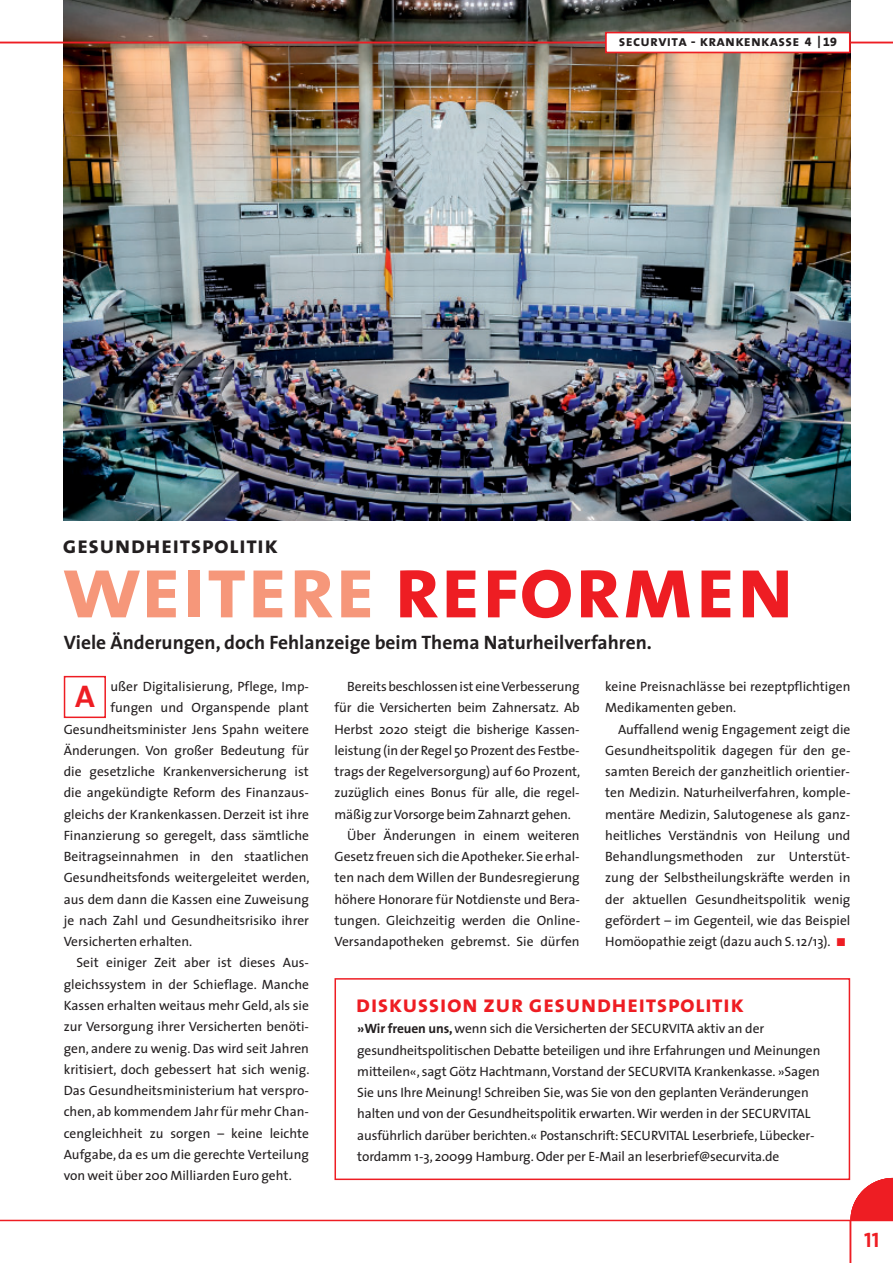
<style>
.page{position:relative;width:893px;height:1263px;background:#fff}
.page>*{position:absolute;margin:0;border:0;box-sizing:border-box;transform-origin:0 0}
.t1{font:90px "The Sans Bold Caps";color:#ee1d23}
.t2{font:700 31.5px "The Sans";color:#ee1d23}
.t3{font:24px "The Sans Bold Caps";letter-spacing:.015em;color:#ee1d23}
.t4{font:24px "The Sans Bold Caps";letter-spacing:.015em;color:#231f20}
.t5{font:21px "The Sans Bold Caps";color:#ee1d23}
.t6{font:700 19.5px "The Sans";color:#231f20}
.t7{font:15px "The Sans Bold Caps";letter-spacing:.02em;color:#231f20}
.t8{font:13.5px/21.3px "The Sans";color:#231f20;text-align:justify}
.s1{font-family:"The Sans Extra Bold Expert";font-size:12.3px}
.s2{font-family:"The Sans Extra Bold Caps";font-size:12.3px}
.s3{color:#f6977a}
.s4{color:#ee1d23}
.s5{font-weight:700}
</style>
<div class="page">
<img style="left:64px;top:0;width:786px;height:521px">
<hr style="left:0;top:1220px;width:893px;height:1px;background:#ee1d23">
<hr style="left:850px;top:42px;width:43px;height:1px;background:#ee1d23">
<hr style="left:850px;top:1220px;width:1px;height:43px;background:#ee1d23">
<svg style="left:850px;top:1178px;width:43px;height:42px"></svg>
<div style="left:607px;top:33px;width:242px;height:19px;background:#fff"></div>
<div style="left:605px;top:32px;width:245px;height:21px;border:2px solid #ee1d23"></div>
<hr style="left:0;top:42px;width:605px;height:1px;background:#ee1d23">
<div style="left:64px;top:676px;width:42px;height:42px;border:2px solid #ee1d23"></div>
<div style="left:334px;top:978px;width:516px;height:202px;border:2px solid #ee1d23"></div>
<p class="t7" style="left:619px;top:32px;width:219px">securvita - krankenkasse <span class="s1">4</span> <span class="s2">|</span> <span class="s1">19</span></p>
<p class="t4" style="left:63px;top:530px;width:217px">gesundheitspolitik</p>
<p class="t1" style="left:63px;top:534px;width:734px"><span class="s3">weitere</span> reformen</p>
<p class="t6" style="left:64px;top:635px;width:590px">Viele Änderungen, doch Fehlanzeige beim Thema Naturheilverfahren.</p>
<p class="t8" style="left:334px;top:677px;width:247px;text-indent:13px">Bereits beschlossen ist eine Verbesserung für die Versicherten beim Zahnersatz. Ab Herbst 2020 steigt die bisherige Kassen - leistung (in der Regel 50 Prozent des Festbe&shy;trags der Regelversorgung) auf 60 Prozent, zuzüglich eines Bonus für alle, die regel - mäßig zur Vorsorge beim Zahnarzt gehen.</p>
<p class="t8" style="left:334px;top:826px;width:247px;text-indent:13px">Über Änderungen in einem weiteren Gesetz freuen sich die Apotheker. Sie erhal&shy;ten nach dem Willen der Bundesregierung höhere Honorare für Notdienste und Bera&shy;tungen. Gleichzeitig werden die Online-Versandapotheken gebremst. Sie dürfen</p>
<p class="t8" style="left:110px;top:677px;width:200px">ußer Digitalisierung, Pflege, Imp-</p>
<p class="t8" style="left:110px;top:698px;width:200px">fungen und Organspende plant</p>
<p class="t8" style="left:64px;top:720px;width:247px">Gesundheitsminister Jens Spahn weitere</p>
<p class="t8" style="left:64px;top:741px;width:247px">Änderungen. Von großer Bedeutung für</p>
<p class="t8" style="left:64px;top:762px;width:246px">die gesetzliche Krankenversicherung ist</p>
<p class="t8" style="left:64px;top:783px;width:247px">die angekündigte Reform des Finanzaus-</p>
<p class="t8" style="left:64px;top:805px;width:247px">gleichs der Krankenkassen. Derzeit ist ihre</p>
<p class="t8" style="left:64px;top:826px;width:247px">Finanzierung so geregelt, dass sämtliche</p>
<p class="t8" style="left:64px;top:847px;width:247px">Beitragseinnahmen in den staatlichen</p>
<p class="t8" style="left:64px;top:868px;width:247px">Gesundheitsfonds weitergeleitet werden,</p>
<p class="t8" style="left:64px;top:890px;width:247px">aus dem dann die Kassen eine Zuweisung</p>
<p class="t8" style="left:64px;top:911px;width:247px">je nach Zahl und Gesundheitsrisiko ihrer</p>
<p class="t8" style="left:64px;top:932px;width:130px">Versicherten erhalten.</p>
<p class="t8" style="left:64px;top:954px;width:247px;text-indent:13px">Seit einiger Zeit aber ist dieses Aus&shy;gleichssystem in der Schieflage. Manche Kassen erhalten weitaus mehr Geld, als sie zur Versorgung ihrer Versicherten benöti&shy;gen, andere zu wenig. Das wird seit Jahren kritisiert, doch gebessert hat sich wenig.<br>Das Gesundheitsministerium hat verspro&shy;chen, ab kommendem Jahr für mehr Chan&shy;cengleichheit zu sorgen – keine leichte Aufgabe, da es um die gerechte Verteilung von weit über 200 Milliarden Euro geht.</p>
<p class="t2" style="left:75px;top:684px;width:21px">A</p>
<p class="t8" style="left:605px;top:677px;width:247px">keine Preisnachlässe bei rezeptpflichtigen<br>Medikamenten geben.</p>
<p class="t8" style="left:605px;top:720px;width:247px;text-indent:13px">Auffallend wenig Engagement zeigt die Gesundheitspolitik dagegen für den ge&shy;samten Bereich der ganzheitlich orientier&shy;ten Medizin. Naturheilverfahren, komple&shy;mentäre Medizin, Salutogenese als ganz&shy;heitliches Verständnis von Heilung und Behandlungsmethoden zur Unterstüt&shy;zung der Selbstheilungskräfte werden in der aktuellen Gesundheitspolitik wenig gefördert – im Gegenteil, wie das Beispiel Homöopathie zeigt (dazu auch S. 12/13). <span class="s4">■</span></p>
<p class="t3" style="left:356px;top:990px;width:389px">diskussion zur gesundheitspolitik</p>
<p class="t8" style="left:357px;top:1019px;width:465px;text-align:left"><span class="s5">»Wir freuen uns,</span> wenn sich die Versicherten der SECURVITA aktiv an der gesundheitspolitischen Debatte beteiligen und ihre Erfahrungen und Meinungen mitteilen«, sagt Götz Hachtmann, Vorstand der SECURVITA Krankenkasse. »Sagen Sie uns Ihre Meinung! Schreiben Sie, was Sie von den geplanten Veränderungen halten und von der Gesundheitspolitik erwarten. Wir werden in der SECURVITAL ausführlich darüber berichten.« Postanschrift: SECURVITAL Leserbriefe, Lübecker&shy;tordamm 1-3, 20099 Hamburg. Oder per E-Mail an leserbrief@securvita.de</p>
<p class="t5" style="left:864px;top:1227px;width:17px">11</p>
</div>
